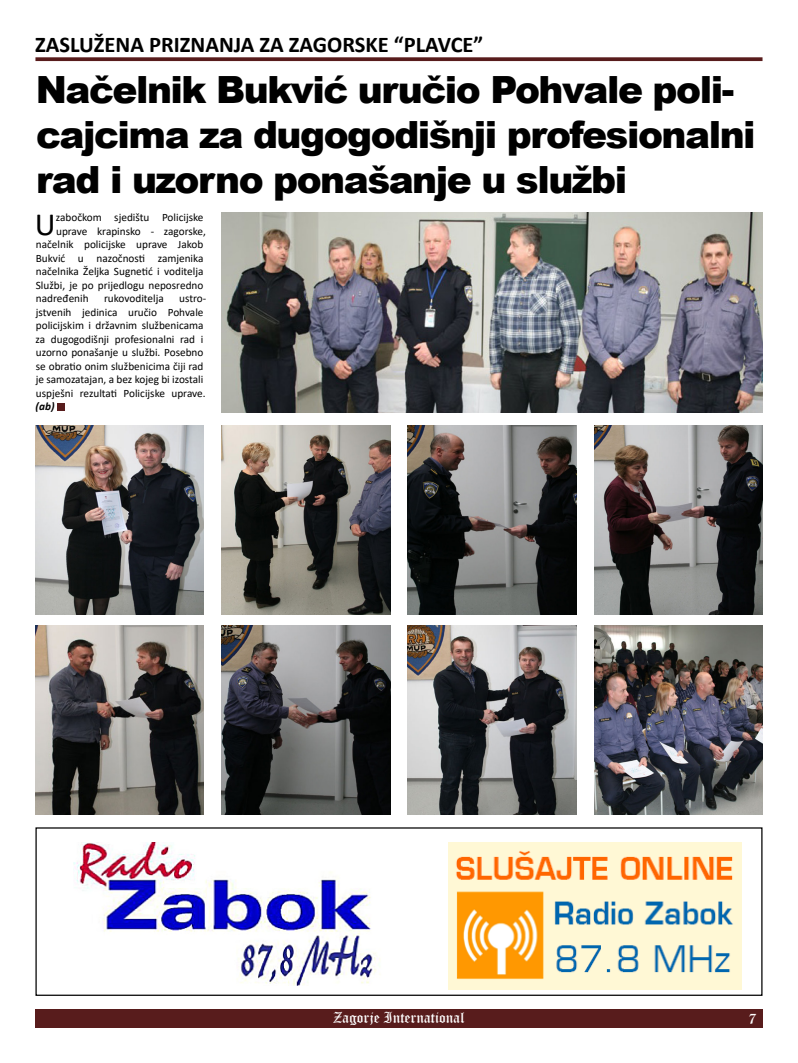
<style>
.page{position:relative;width:798px;height:1063px;background:#fff}
.page>*{position:absolute;margin:0;border:0;box-sizing:border-box;transform-origin:0 0}
.t1{font:900 37.5px/45px "Arial";letter-spacing:-.04em;color:#000}
.t2{font:32.5px "Calibri";color:#000}
.t3{font:700 22.5px "Calibri";color:#000}
.t4{font:15px "Old English Text";color:#fff}
.t5{font:11.25px/13.5px "Calibri";color:#000}
.t6{font:italic 700 11.25px "Calibri";color:#000}
</style>
<div class="page">
<div style="left:35px;top:1009px;width:727px;height:19px;background:#581c1c"></div>
<div style="left:57px;top:403px;width:7px;height:7px;background:#581c1c"></div>
<img style="left:449px;top:842px;width:292px;height:147px">
<div style="left:35px;top:827px;width:727px;height:169px;border:1px solid #000"></div>
<img style="left:73px;top:842px;width:307px;height:143px">
<svg style="left:35px;top:57px;width:727px;height:4px;background:#642d2d"></svg>
<img style="left:221px;top:213px;width:541px;height:200px">
<img style="left:35px;top:425px;width:169px;height:189px">
<img style="left:35px;top:626px;width:169px;height:189px">
<img style="left:221px;top:425px;width:169px;height:189px">
<img style="left:221px;top:626px;width:169px;height:189px">
<img style="left:407px;top:425px;width:169px;height:189px">
<img style="left:407px;top:626px;width:169px;height:189px">
<img style="left:594px;top:425px;width:168px;height:189px">
<img style="left:594px;top:626px;width:168px;height:189px">
<h3 class="t3" style="left:35px;top:29px;width:449px">ZASLUŽENA PRIZNANJA ZA ZAGORSKE “PLAVCE”</h3>
<h1 class="t1" style="left:36px;top:66px;width:721px">Načelnik Bukvić uručio Pohvale poli&shy;cajcima za dugogodišnji profesionalni rad i uzorno ponašanje u službi</h1>
<h2 class="t2" style="left:35px;top:202px;width:22px">U</h2>
<p class="t5" style="left:56px;top:211px;width:149px">zabočkom sjedištu Policijske</p>
<p class="t5" style="left:56px;top:224px;width:151px">uprave krapinsko - zagorske,</p>
<p class="t5" style="left:36px;top:238px;width:169px">načelnik policijske uprave Jakob</p>
<p class="t5" style="left:36px;top:251px;width:169px">Bukvić u nazočnosti zamjenika</p>
<p class="t5" style="left:36px;top:265px;width:169px">načelnika Željka Sugnetić i voditelja</p>
<p class="t5" style="left:36px;top:278px;width:169px">Službi, je po prijedlogu neposredno</p>
<p class="t5" style="left:36px;top:292px;width:54px">nadređenih</p>
<p class="t5" style="left:104px;top:292px;width:61px">rukovoditelja</p>
<p class="t5" style="left:36px;top:292px;width:172px;text-indent:143px">ustro&shy;jstvenih jedinica uručio Pohvale policijskim i državnim službenicama za dugogodišnji profesionalni rad i uzorno ponašanje u službi. Posebno se obratio onim službenicima čiji rad je samozatajan, a bez kojeg bi izostali uspješni rezultati Policijske uprave.</p>
<p class="t6" style="left:36px;top:399px;width:20px">(ab)</p>
<h3 class="t4" style="left:333px;top:1008px;width:133px">Zagorje International</h3>
<h3 class="t4" style="left:748px;top:1009px;width:9px">7</h3>
</div>
